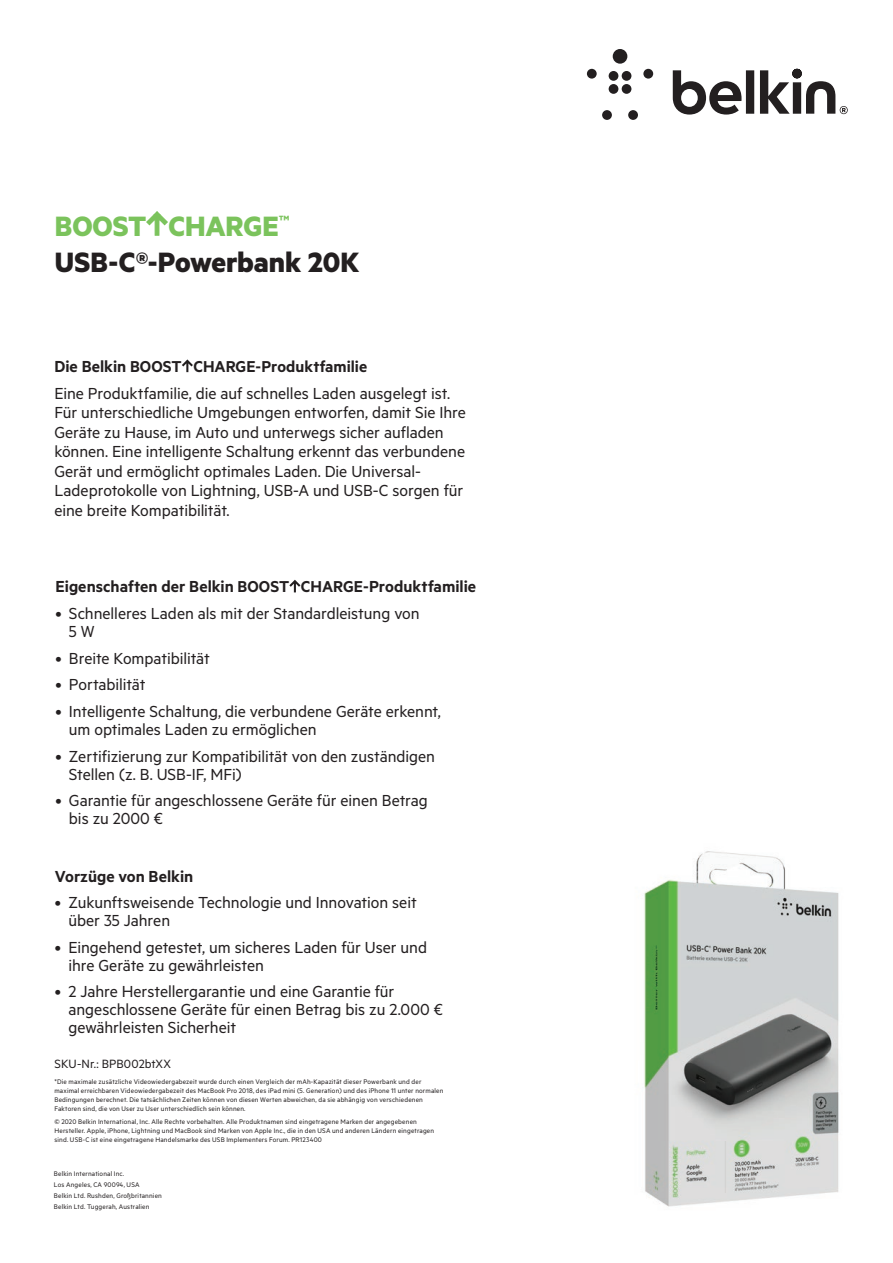
<style>
.page{position:relative;width:893px;height:1263px;background:#fff}
.page>*{position:absolute;margin:0;border:0;box-sizing:border-box;transform-origin:0 0}
.t1{font:700 31.5px/36.5px "Metric";letter-spacing:-.005em;color:#231f20}
.t2{font:18px/18px "Metric";letter-spacing:-.005em;color:#231f20}
.t3{font:600 18px "Metric";color:#231f20}
.t4{font:600 17.7px "Metric";color:#231f20}
.t5{font:13.5px "Metric";letter-spacing:.01em;color:#231f20}
.t6{font:7.5px/9px "Metric";letter-spacing:.02em;color:#231f20}
.s1{color:#7bc35c}
.s2{font-size:18px}
.s3{font-size:17.7px}
</style>
<div class="page">
<img style="left:644px;top:851px;width:195px;height:356px">
<svg style="left:587px;top:49px;width:261px;height:71px"></svg>
<svg style="left:289px;top:580px;width:11px;height:12px"></svg>
<svg style="left:182px;top:359px;width:11px;height:13px"></svg>
<svg style="left:146px;top:211px;width:22px;height:25px"></svg>
<h1 class="t1" style="left:55px;top:206px;width:306px"><span class="s1">BOOST CHARGE</span><sup>™<br></sup>USB-C®-Powerbank 20K</h1>
<p class="t4" style="left:54px;top:356px;width:314px"><span class="s2">Die Belkin</span> BOOST CHARGE-Produktfamilie</p>
<p class="t2" style="left:54px;top:383px;width:413px;line-height:19.5px">Eine Produktfamilie, die auf schnelles Laden ausgelegt ist.<br>Für unterschiedliche Umgebungen entworfen, damit Sie Ihre Geräte zu Hause, im Auto und unterwegs sicher aufladen können. Eine intelligente Schaltung erkennt das verbundene Gerät und ermöglicht optimales Laden. Die Universal-Ladeprotokolle von Lightning, USB-A und USB-C sorgen für eine breite Kompatibilität.</p>
<p class="t3" style="left:55px;top:576px;width:422px">Eigenschaften der Belkin <span class="s3">BOOST CHARGE</span>-Produktfamilie</p>
<p class="t2" style="left:69px;top:604px;width:352px;text-indent:-14px">• Schnelleres Laden als mit der Standardleistung von<br>5W</p>
<p class="t2" style="left:55px;top:648px;width:156px">• Breite Kompatibilität</p>
<p class="t2" style="left:55px;top:675px;width:92px">• Portabilität</p>
<p class="t2" style="left:69px;top:702px;width:373px;text-indent:-14px">• Intelligente Schaltung, die verbundene Geräte erkennt, um optimales Laden zu ermöglichen</p>
<p class="t2" style="left:69px;top:746px;width:368px;text-indent:-14px">• Zertifizierung zur Kompatibilität von den zuständigen<br>Stellen (z. B. USB-IF, MFi)</p>
<p class="t2" style="left:69px;top:791px;width:360px;text-indent:-14px">• Garantie für angeschlossene Geräte für einen Betrag bis zu 2000 €</p>
<p class="t3" style="left:55px;top:865px;width:140px">Vorzüge von Belkin</p>
<p class="t2" style="left:68px;top:893px;width:350px;text-indent:-14px">• Zukunftsweisende Technologie und Innovation seit über 35 Jahren</p>
<p class="t2" style="left:68px;top:937px;width:360px;text-indent:-14px">• Eingehend getestet, um sicheres Laden für User und ihre Geräte zu gewährleisten</p>
<p class="t2" style="left:68px;top:982px;width:376px;text-indent:-14px">• 2 Jahre Herstellergarantie und eine Garantie für angeschlossene Geräte für einen Betrag bis zu 2.000 € gewährleisten Sicherheit</p>
<p class="t5" style="left:54px;top:1055px;width:118px">SKU-Nr.: BPB002btXX</p>
<p class="t6" style="left:54px;top:1076px;width:391px">*Die maximale zusätzliche Videowiedergabezeit wurde durch einen Vergleich der mAh-Kapazität dieser Powerbank und der maximal erreichbaren Videowiedergabezeit des MacBook Pro 2018, des iPad mini (5. Generation) und des iPhone 11 unter normalen Bedingungen berechnet. Die tatsächlichen Zeiten können von diesen Werten abweichen, da sie abhängig von verschiedenen Faktoren sind, die von User zu User unterschiedlich sein können.</p>
<p class="t6" style="left:54px;top:1117px;width:381px">© 2020 Belkin International, Inc. Alle Rechte vorbehalten. Alle Produktnamen sind eingetragene Marken der angegebenen<br>Hersteller. Apple, iPhone, Lightning und MacBook sind Marken von Apple Inc., die in den USA und anderen Ländern eingetragen sind. USB-C ist eine eingetragene Handelsmarke des USB Implementers Forum. PR123400</p>
<p class="t6" style="left:54px;top:1167px;width:110px;line-height:11.1px">Belkin International Inc.<br>Los Angeles, CA 90094, USA<br>Belkin Ltd. Rushden, Großbritannien<br>Belkin Ltd. Tuggerah, Australien</p>
</div>
